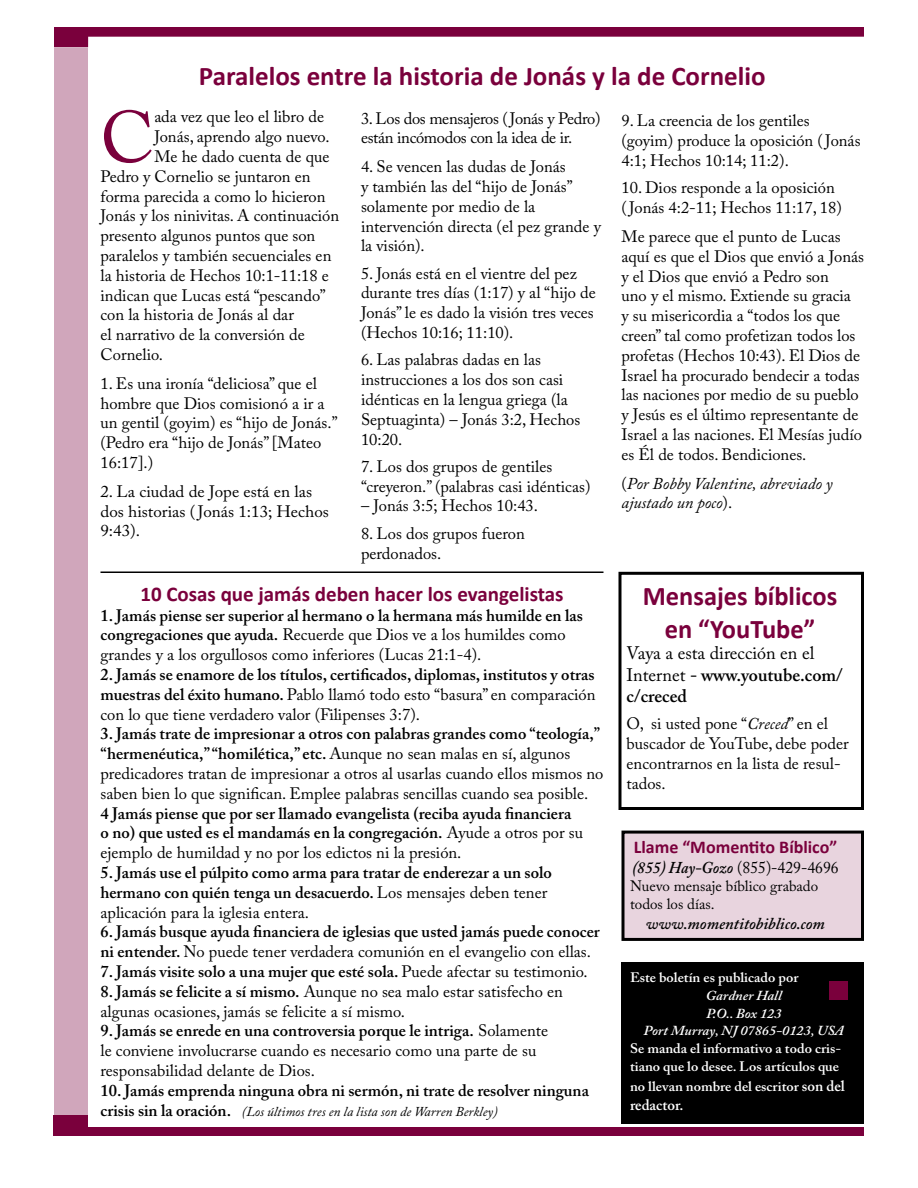
<style>
.page{position:relative;width:918px;height:1188px;background:#fff}
.page>*{position:absolute;margin:0;border:0;box-sizing:border-box;transform-origin:0 0}
.t1{font:72.15px "Adobe Caslon Pro";color:#7a003c}
.t2{font:700 27px/32.4px "Calibri";color:#7a003c;text-align:center}
.t3{font:700 21px "Calibri";color:#7a003c}
.t4{font:18px/21.6px "Adobe Caslon Pro";color:#000}
.t5{font:700 18px "Calibri";color:#7a003c}
.t6{font:16.5px/19.8px "Adobe Caslon Pro";color:#000}
.t7{font:600 16.5px/19.8px "Adobe Caslon Pro";color:#000}
.t8{font:16.5px/19.8px "Adobe Caslon Pro";letter-spacing:-.02em;color:#000}
.t9{font:italic 16.5px/19.8px "Adobe Caslon Pro";color:#000}
.t10{font:16.5px "Adobe Caslon Pro";color:#000;scale:.95 1}
.t11{font:italic 600 16.5px "Adobe Caslon Pro";color:#000}
.t12{font:15px/18px "Adobe Caslon Pro";color:#000}
.t13{font:600 15px "Adobe Caslon Pro";color:#fff}
.t14{font:600 13.65px/17.9px "Adobe Caslon Pro";color:#fff;scale:1.05 1}
.t15{font:italic 600 13.65px/17.9px "Adobe Caslon Pro";color:#fff;text-align:center;scale:1.05 1}
.t16{font:italic 13.5px "Adobe Caslon Pro";color:#000}
.s1{font-style:normal}
.s2{font-weight:600}
.s3{font-weight:400}
.s4{font-weight:600;font-style:normal;font-size:16.5px}
.s5{font-style:italic}
.s6{font-weight:600;font-style:italic}
.s7{font-size:15px}
</style>
<div class="page">
<div style="left:54px;top:48px;width:34px;height:1075px;background:#d0a6bb"></div>
<svg style="left:54px;top:27px;width:810px;height:20px"></svg>
<div style="left:621px;top:962px;width:243px;height:162px;background:#000"></div>
<div style="left:53px;top:1127px;width:811px;height:9px;background:#7a003c"></div>
<div style="left:54px;top:1115px;width:34px;height:12px;background:#7a003c"></div>
<div style="left:829px;top:981px;width:19px;height:18px;background:#7a003c"></div>
<div style="left:623px;top:832px;width:239px;height:107px;background:#e8d4de"></div>
<div style="left:621px;top:831px;width:243px;height:110px;border:3px solid #000"></div>
<div style="left:618px;top:572px;width:246px;height:238px;border:3px solid #000"></div>
<hr style="left:100px;top:572px;width:503px;height:1px;background:#000">
<h2 class="t2" style="left:199px;top:60px;width:568px">Paralelos entre la historia de Jonás y la de Cornelio</h2>
<p class="t8" style="left:361px;top:108px;width:241px">3. Los dos mensajeros (Jonás y Pedro) están incómodos con la idea de ir.</p>
<p class="t6" style="left:361px;top:157px;width:242px">4. Se vencen las dudas de Jonás<br>y también las del “hijo de Jonás” solamente por medio de la intervención directa (el pez grande y la visión).</p>
<p class="t6" style="left:361px;top:263px;width:236px">5. Jonás está en el vientre del pez durante tres días (1:17) y al “hijo de<br>Jonás” le es dado la visión tres veces (Hechos 10:16; 11:10).</p>
<p class="t6" style="left:361px;top:350px;width:221px">6. Las palabras dadas en las instrucciones a los dos son casi idénticas en la lengua griega (la<br>Septuaginta) – Jonás 3:2, Hechos<br>10:20.</p>
<p class="t6" style="left:361px;top:456px;width:231px">7. Los dos grupos de gentiles “creyeron.” (palabras casi idénticas)</p>
<p class="t6" style="left:361px;top:496px;width:179px">– Jonás 3:5; Hechos 10:43.</p>
<p class="t6" style="left:361px;top:523px;width:165px">8. Los dos grupos fueron perdonados.</p>
<h1 class="t1" style="left:100px;top:95px;width:55px">C</h1>
<p class="t6" style="left:154px;top:107px;width:171px">ada vez que leo el libro de</p>
<p class="t6" style="left:621px;top:111px;width:241px">9. La creencia de los gentiles (goyim) produce la oposición ( Jonás<br>4:1; Hechos 10:14; 11:2).</p>
<p class="t6" style="left:621px;top:178px;width:222px">10. Dios responde a la oposición ( Jonás 4:2-11; Hechos 11:17, 18)</p>
<p class="t6" style="left:621px;top:226px;width:244px">Me parece que el punto de Lucas aquí es que el Dios que envió a Jonás y el Dios que envió a Pedro son<br>uno y el mismo. Extiende su gracia<br>y su misericordia a “todos los que creen” tal como profetizan todos los profetas (Hechos 10:43). El Dios de Israel ha procurado bendecir a todas las naciones por medio de su pueblo y Jesús es el último representante de Israel a las naciones. El Mesías judío es Él de todos. Bendiciones.</p>
<p class="t9" style="left:621px;top:473px;width:213px"><span class="s1">(</span>Por Bobby Valentine, abreviado y ajustado un poco<span class="s1">).</span></p>
<p class="t6" style="left:154px;top:127px;width:177px">Jonás, aprendo algo nuevo.</p>
<p class="t6" style="left:154px;top:146px;width:177px">Me he dado cuenta de que</p>
<p class="t6" style="left:100px;top:166px;width:212px">Pedro y Cornelio se juntaron en</p>
<p class="t6" style="left:100px;top:186px;width:227px">forma parecida a como lo hicieron</p>
<p class="t6" style="left:100px;top:206px;width:240px">Jonás y los ninivitas. A continuación</p>
<p class="t6" style="left:100px;top:226px;width:216px">presento algunos puntos que son</p>
<p class="t6" style="left:100px;top:245px;width:232px">paralelos y también secuenciales en</p>
<p class="t6" style="left:100px;top:265px;width:230px">la historia de Hechos 10:1-11:18 e</p>
<p class="t6" style="left:100px;top:285px;width:227px">indican que Lucas está “pescando”</p>
<p class="t6" style="left:100px;top:305px;width:195px">con la historia de Jonás al dar</p>
<p class="t6" style="left:100px;top:325px;width:206px">el narrativo de la conversión de</p>
<p class="t6" style="left:100px;top:344px;width:64px">Cornelio.</p>
<p class="t6" style="left:100px;top:373px;width:239px">1. Es una ironía “deliciosa” que el hombre que Dios comisionó a ir a un gentil (goyim) es “hijo de Jonás.” (Pedro era “hijo de Jonás” [Mateo<br>16:17].)</p>
<p class="t6" style="left:100px;top:481px;width:230px">2. La ciudad de Jope está en las dos historias ( Jonás 1:13; Hechos<br>9:43).</p>
<p class="t3" style="left:140px;top:580px;width:425px">10 Cosas que jamás deben hacer los evangelistas</p>
<p class="t6" style="left:100px;top:605px;width:484px"><span class="s2">1. Jamás piense ser superior al hermano o la hermana más humilde en las congregaciones que ayuda.</span> Recuerde que Dios ve a los humildes como grandes y a los orgullosos como inferiores (Lucas 21:1-4).</p>
<p class="t7" style="left:100px;top:664px;width:496px;text-align:justify">2. Jamás se enamore de los títulos, certificados, diplomas, institutos y otras muestras del éxito humano. <span class="s3">Pablo llamó todo esto “basura” en comparación con lo que tiene verdadero valor (Filipenses 3:7).</span></p>
<p class="t6" style="left:100px;top:724px;width:504px"><span class="s2">3. Jamás trate de impresionar a otros con palabras grandes como “teología,” “hermenéutica,” “homilética,” etc.</span> Aunque no sean malas en sí, algunos predicadores tratan de impresionar a otros al usarlas cuando ellos mismos no saben bien lo que significan. Emplee palabras sencillas cuando sea posible.</p>
<p class="t7" style="left:100px;top:803px;width:484px">4 Jamás piense que por ser llamado evangelista (reciba ayuda financiera o no) que usted es el mandamás en la congregación. <span class="s3">Ayude a otros por su ejemplo de humildad y no por los edictos ni la presión.</span></p>
<p class="t7" style="left:100px;top:862px;width:453px">5. Jamás use el púlpito como arma para tratar de enderezar a un solo hermano con quién tenga un desacuerdo. <span class="s3">Los mensajes deben tener aplicación para la iglesia entera.</span></p>
<p class="t7" style="left:100px;top:922px;width:501px">6. Jamás busque ayuda financiera de iglesias que usted jamás puede conocer ni entender. <span class="s3">No puede tener verdadera comunión en el evangelio con ellas.</span></p>
<p class="t7" style="left:100px;top:961px;width:489px">7. Jamás visite solo a una mujer que esté sola. <span class="s3">Puede afectar su testimonio.</span></p>
<p class="t6" style="left:100px;top:981px;width:464px"><span class="s2">8. Jamás se felicite a sí mismo.</span> Aunque no sea malo estar satisfecho en algunas ocasiones, jamás se felicite a sí mismo.</p>
<p class="t6" style="left:100px;top:1021px;width:449px"><span class="s2">9. Jamás se enrede en una controversia porque le intriga.</span> Solamente le conviene involucrarse cuando es necesario como una parte de su responsabilidad delante de Dios.</p>
<p class="t7" style="left:100px;top:1080px;width:490px">10. Jamás emprenda ninguna obra ni sermón, ni trate de resolver ninguna</p>
<p class="t16" style="left:100px;top:1103px;width:399px"><span class="s4">crisis sin la oración.</span> (Los últimos tres en la lista son de Warren Berkley)</p>
<h2 class="t2" style="left:643px;top:580px;width:196px">Mensajes bíblicos en “YouTube”</h2>
<p class="t4" style="left:627px;top:642px;width:218px">Vaya a esta dirección en el<br>Internet <span class="s2">- www.youtube.com/ c/creced</span></p>
<p class="t6" style="left:627px;top:714px;width:224px">O, si usted pone “<span class="s5">Creced</span>” en el buscador de YouTube, debe poder encontrarnos en la lista de resul&shy;tados.</p>
<p class="t5" style="left:634px;top:835px;width:205px">Llame “Momentito Bíblico”</p>
<p class="t10" style="left:632px;top:857px;width:219px"><span class="s6">(855) Hay-Gozo</span> (855)-429-4696</p>
<p class="t12" style="left:630px;top:877px;width:190px">Nuevo mensaje bíblico grabado todos los días.</p>
<p class="t11" style="left:646px;top:913px;width:181px">www.momentitobiblico.com</p>
<p class="t14" style="left:630px;top:968px;width:162px">Este boletín es publicado por</p>
<p class="t15" style="left:644px;top:986px;width:192px">Gardner Hall<br>P.O.. Box 123<br>Port Murray, NJ 07865-0123, USA</p>
<p class="t14" style="left:630px;top:1040px;width:203px">Se manda el informativo a todo cris&shy;tiano que lo desee. Los artículos que</p>
<p class="t14" style="left:630px;top:1077px;width:206px">no llevan nombre del escritor <span class="s7">son del</span></p>
<p class="t13" style="left:630px;top:1096px;width:55px">redactor.</p>
</div>
